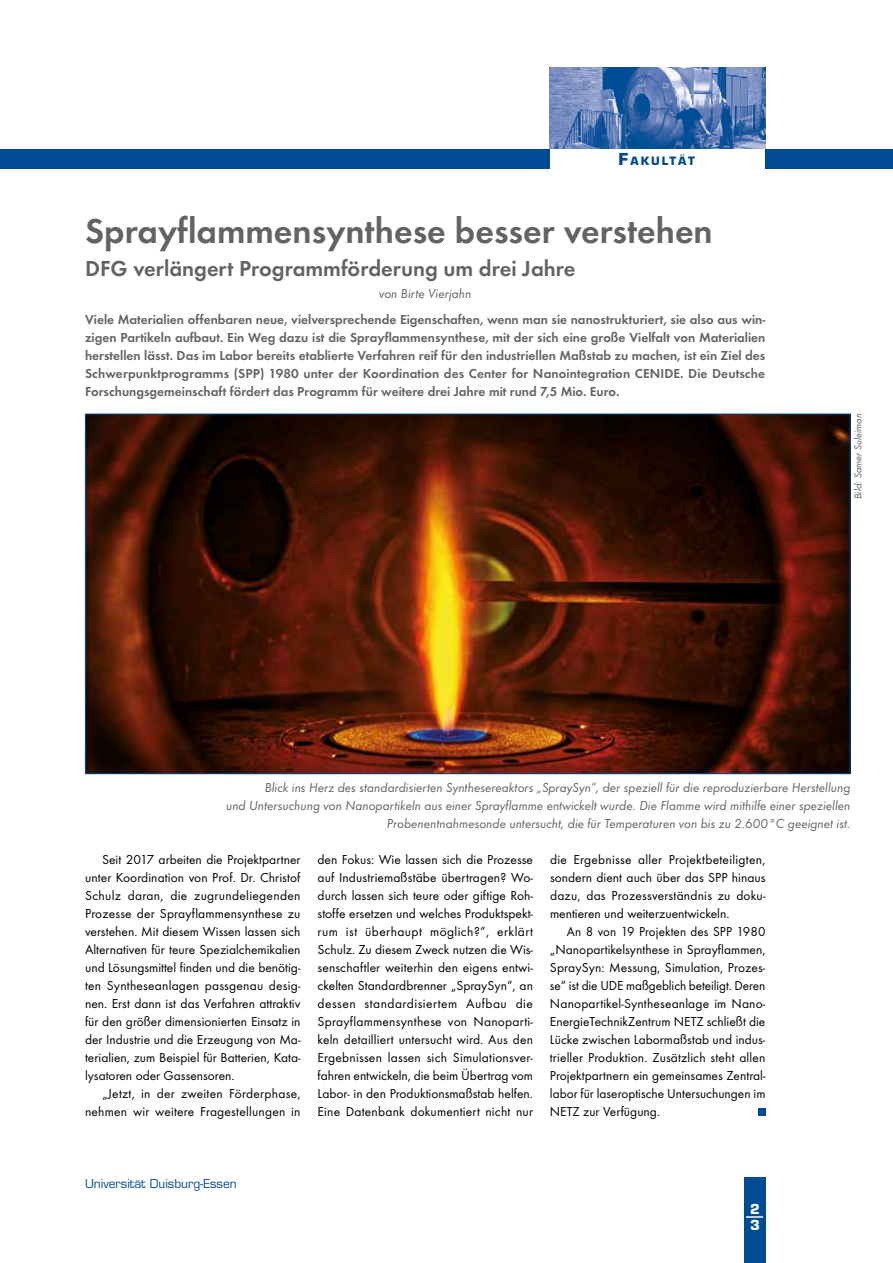
<style>
.page{position:relative;width:893px;height:1263px;background:#fff}
.page>*{position:absolute;margin:0;border:0;box-sizing:border-box;transform-origin:0 0}
.t1{font:36px "Futura T Dem";color:#646363}
.t2{font:22.5px "Futura T Dem";color:#646363}
.t3{font:13.5px/18px "Futura T Boo";letter-spacing:.005em;color:#000;text-align:justify}
.t4{font:13.5px/18px "Futura T Dem";color:#646363;text-align:justify}
.t5{font:13.5px/18px "Futura T Boo Obl";color:#646363;text-align:right}
.t6{font:700 13.5px/16.2px "Eurostile";color:#fff}
.t7{font:12px "Eurostile";color:#004b93}
.t8{font:700 11.25px "Eurostile";letter-spacing:.17em;color:#004b93}
.t9{font:10.5px "Futura T Boo Obl";color:#646363}
.s1{font-size:16.05px}
</style>
<div class="page">
<div style="left:0;top:149px;width:550px;height:20px;background:#004b93"></div>
<div style="left:765px;top:149px;width:128px;height:20px;background:#004b93"></div>
<div style="left:744px;top:1178px;width:21px;height:85px;background:#004b93"></div>
<svg style="left:746px;top:1216px;width:17px;height:2px"></svg>
<img style="left:550px;top:68px;width:215px;height:81px">
<div style="left:758px;top:1108px;width:7px;height:8px;background:#004b93"></div>
<img style="left:87px;top:416px;width:761px;height:356px">
<p class="t8" style="left:619px;top:154px;width:78px"><span class="s1">F</span>akultät</p>
<h1 class="t1" style="left:85px;top:210px;width:629px">Sprayflammensynthese besser verstehen</h1>
<h2 class="t2" style="left:85px;top:255px;width:492px">DFG verlängert Programmförderung um drei Jahre</h2>
<p class="t5" style="left:379px;top:285px;width:94px">von Birte Vierjahn</p>
<p class="t4" style="left:85px;top:310px;width:682px">Viele Materialien offenbaren neue, vielversprechende Eigenschaften, wenn man sie nanostrukturiert, sie also aus win&shy;zigen Partikeln aufbaut. Ein Weg dazu ist die Sprayflammensynthese, mit der sich eine große Vielfalt von Materialien herstellen lässt. Das im Labor bereits etablierte Verfahren reif für den industriellen Maßstab zu machen, ist ein Ziel des Schwerpunktprogramms (SPP) 1980 unter der Koordination des Center for Nanointegration CENIDE. Die Deutsche Forschungsgemeinschaft fördert das Programm für weitere drei Jahre mit rund 7,5 Mio. Euro.</p>
<p class="t9" style="left:852px;top:499px;width:87px;rotate:-90deg">Bild: Samer Suleiman</p>
<p class="t5" style="left:226px;top:779px;width:626px">Blick ins Herz des standardisierten Synthesereaktors „SpraySyn“, der speziell für die reproduzierbare Herstellung<br>und Untersuchung von Nanopartikeln aus einer Sprayflamme entwickelt wurde. Die Flamme wird mithilfe einer speziellen<br>Probenentnahmesonde untersucht, die für Temperaturen von bis zu 2.600°C geeignet ist.</p>
<p class="t3" style="left:85px;top:851px;width:217px;text-indent:17px">Seit 2017 arbeiten die Projektpartner unter Koordination von Prof. Dr. Christof Schulz daran, die zugrundeliegenden Prozesse der Sprayflammensynthese zu verstehen. Mit diesem Wissen lassen sich Alternativen für teure Spezialchemikalien und Lösungsmittel finden und die benötig&shy;ten Syntheseanlagen passgenau desig&shy;nen. Erst dann ist das Verfahren attraktiv für den größer dimensionierten Einsatz in der Industrie und die Erzeugung von Ma&shy;terialien, zum Beispiel für Batterien, Kata&shy;lysatoren oder Gassensoren.</p>
<p class="t3" style="left:85px;top:1085px;width:217px;text-align:right">„Jetzt, in der zweiten Förderphase, nehmen wir weitere Fragestellungen in</p>
<p class="t3" style="left:318px;top:851px;width:217px;text-align:left">den Fokus: Wie lassen sich die Prozesse auf Industriemaßstäbe übertragen? Wo&shy;durch lassen sich teure oder giftige Roh&shy;stoffe ersetzen und welches Produktspekt&shy;rum ist überhaupt möglich?“, erklärt Schulz. Zu diesem Zweck nutzen die Wis&shy;senschaftler weiterhin den eigens entwi&shy;ckelten Standardbrenner „SpraySyn“, an dessen standardisiertem Aufbau die Sprayflammensynthese von Nanoparti&shy;keln detailliert untersucht wird. Aus den Ergebnissen lassen sich Simulationsver&shy;fahren entwickeln, die beim Übertrag vom Labor- in den Produktionsmaßstab helfen.<br>Eine Datenbank dokumentiert nicht nur</p>
<p class="t3" style="left:550px;top:851px;width:217px">die Ergebnisse aller Projektbeteiligten, sondern dient auch über das SPP hinaus dazu, das Prozessverständnis zu doku&shy;mentieren und weiterzuentwickeln.</p>
<p class="t3" style="left:550px;top:923px;width:217px;text-indent:17px">An 8 von 19 Projekten des SPP 1980 „Nanopartikelsynthese in Sprayflammen, SpraySyn: Messung, Simulation, Prozes&shy;se“ ist die UDE maßgeblich beteiligt. Deren Nanopartikel-Syntheseanlage im Nano-EnergieTechnikZentrum NETZ schließt die Lücke zwischen Labormaßstab und indus&shy;trieller Produktion. Zusätzlich steht allen Projektpartnern ein gemeinsames Zentral&shy;labor für laseroptische Untersuchungen im NETZ zur Verfügung.</p>
<p class="t7" style="left:85px;top:1176px;width:153px">Universität Duisburg-Essen</p>
<p class="t6" style="left:750px;top:1201px;width:11px">2<br>3</p>
</div>
